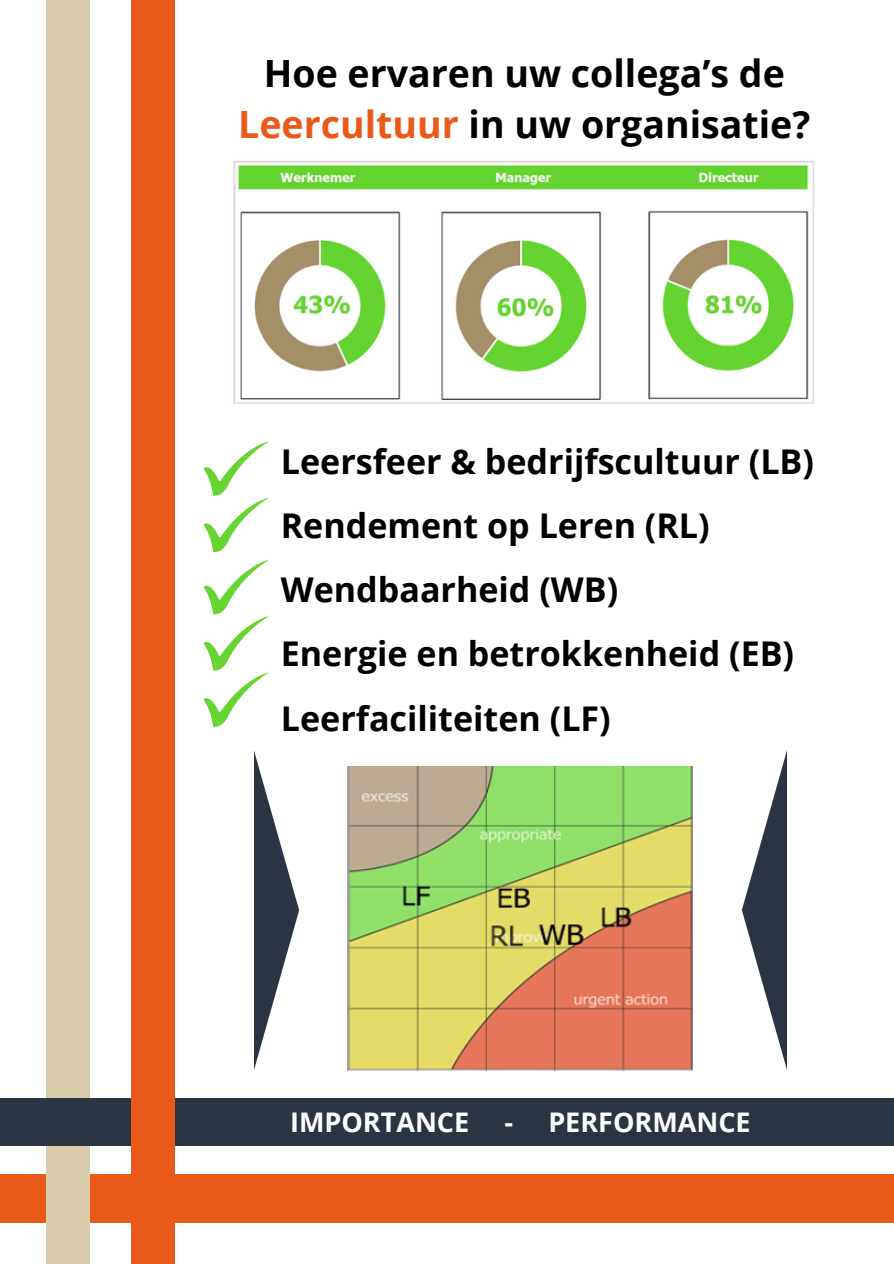
<style>
.page{position:relative;width:894px;height:1264px;background:#fff}
.page>*{position:absolute;margin:0;border:0;box-sizing:border-box;transform-origin:0 0}
.t1{font:700 37.5px/51.8px "Open Sans";color:#000;text-align:center}
.t2{font:700 34.05px/64.2px "Open Sans";color:#000}
.t3{font:700 27px "Open Sans";color:#fff}
.s1{color:#e95a1a}
</style>
<div class="page">
<div style="left:0;top:1174px;width:893px;height:48px;background:#e95a1a"></div>
<div style="left:46px;top:0;width:43px;height:1263px;background:#d8ccab"></div>
<div style="left:0;top:1098px;width:893px;height:48px;background:#2b3443"></div>
<div style="left:131px;top:0;width:43px;height:1263px;background:#e95a1a"></div>
<img style="left:233px;top:160px;width:581px;height:244px">
<svg style="left:203px;top:441px;width:66px;height:111px"></svg>
<svg style="left:203px;top:559px;width:66px;height:168px"></svg>
<img style="left:347px;top:766px;width:346px;height:304px">
<svg style="left:254px;top:751px;width:45px;height:319px"></svg>
<svg style="left:741px;top:754px;width:45px;height:312px"></svg>
<p class="t1" style="left:238px;top:46px;width:573px">Hoe ervaren uw collega’s de<br><span class="s1">Leercultuur</span> in uw organisatie?</p>
<p class="t2" style="left:281px;top:428px;width:534px">Leersfeer &amp; bedrijfscultuur (LB)<br>Rendement op Leren (RL)<br>Wendbaarheid (WB)<br>Energie en betrokkenheid (EB)<br>Leerfaciliteiten (LF)</p>
<p class="t3" style="left:290px;top:1103px;width:181px">IMPORTANCE</p>
<p class="t3" style="left:504px;top:1103px;width:247px">- PERFORMANCE</p>
</div>
